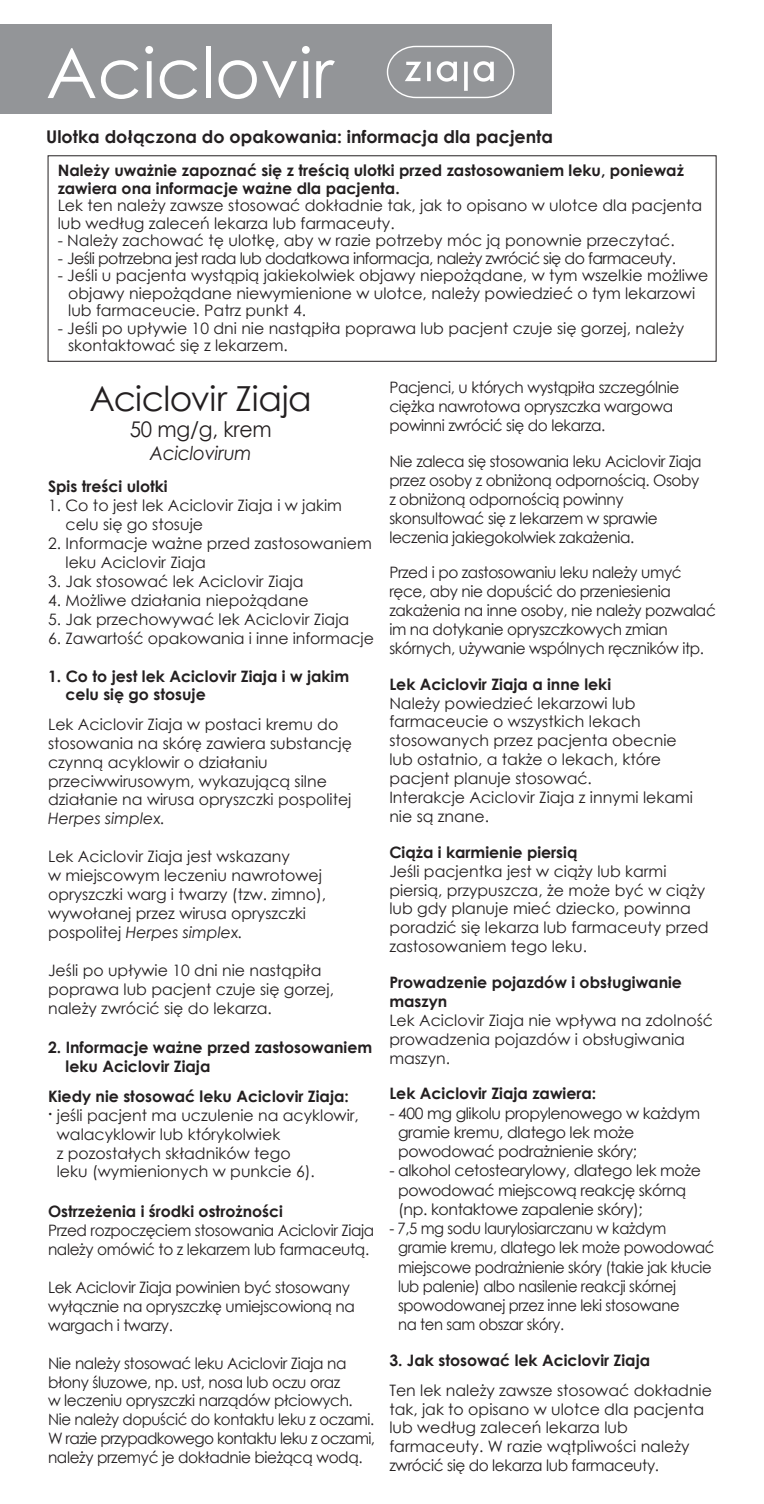
<style>
.page{position:relative;width:764px;height:1504px;background:#fff}
.page>*{position:absolute;margin:0;border:0;box-sizing:border-box;transform-origin:0 0}
.t1{font:69.48px "Century Gothic";color:#fff}
.t2{font:34.48px "Century Gothic";letter-spacing:-.015em;color:#231f20}
.t3{font:21.53px "Century Gothic";letter-spacing:-.01em;color:#231f20;scale:.95 1}
.t4{font:italic 19.25px "Century Gothic";letter-spacing:-.01em;color:#231f20;scale:.95 1}
.t5{font:700 17.5px "Century Gothic";color:#231f20}
.t6{font:15.75px/18.9px "Century Gothic";color:#231f20}
.t7{font:15.75px/18.9px "Century Gothic";letter-spacing:-.025em;color:#231f20}
.t8{font:700 15.75px/18.9px "Century Gothic";color:#231f20}
.t9{font:15.75px/19.2px "Century Gothic";letter-spacing:-.025em;color:#231f20;scale:.94 1}
.t10{font:15.75px "Century Gothic";letter-spacing:-.04em;color:#231f20}
.t11{font:italic 15.75px "Century Gothic";color:#231f20}
.s1{font-style:italic}
</style>
<div class="page">
<div style="left:48px;top:155px;width:669px;height:207px;border:1px solid #231f20"></div>
<div style="left:0;top:25px;width:552px;height:89px;background:#939598"></div>
<svg style="left:387px;top:46px;width:127px;height:52px"></svg>
<h1 class="t1" style="left:46px;top:24px;width:289px">Aciclovir</h1>
<p class="t5" style="left:46px;top:123px;width:508px">Ulotka dołączona do opakowania: informacja dla pacjenta</p>
<p class="t8" style="left:58px;top:161px;width:628px;line-height:17.5px">Należy uważnie zapoznać się z treścią ulotki przed zastosowaniem leku, ponieważ zawiera ona informacje ważne dla pacjenta.</p>
<p class="t6" style="left:58px;top:196px;width:646px;line-height:17.5px">Lek ten należy zawsze stosować dokładnie tak, jak to opisano w ulotce dla pacjenta lub według zaleceń lekarza lub farmaceuty.</p>
<p class="t6" style="left:58px;top:231px;width:619px">- Należy zachować tę ulotkę, aby w razie potrzeby móc ją ponownie przeczytać.</p>
<p class="t10" style="left:58px;top:247px;width:620px">- Jeśli potrzebna jest rada lub dodatkowa informacja, należy zwrócić się do farmaceuty.</p>
<p class="t6" style="left:68px;top:266px;width:642px;line-height:17.5px;text-indent:-11px">- Jeśli u pacjenta wystąpią jakiekolwiek objawy niepożądane, w tym wszelkie możliwe objawy niepożądane niewymienione w ulotce, należy powiedzieć o tym lekarzowi lub farmaceucie. Patrz punkt 4.</p>
<p class="t6" style="left:68px;top:319px;width:618px;line-height:17.5px;text-indent:-11px">- Jeśli po upływie 10 dni nie nastąpiła poprawa lub pacjent czuje się gorzej, należy skontaktować się z lekarzem.</p>
<h2 class="t2" style="left:90px;top:374px;width:224px">Aciclovir Ziaja</h2>
<h3 class="t3" style="left:130px;top:414px;width:151px">50 mg/g, krem</h3>
<p class="t4" style="left:150px;top:439px;width:109px">Aciclovirum</p>
<p class="t8" style="left:48px;top:476px;width:121px">Spis treści ulotki</p>
<p class="t6" style="left:66px;top:496px;width:278px;text-indent:-17px">1. Co to jest lek Aciclovir Ziaja i w jakim celu się go stosuje</p>
<p class="t6" style="left:66px;top:533px;width:308px;text-indent:-17px">2. Informacje ważne przed zastosowaniem leku Aciclovir Ziaja</p>
<p class="t6" style="left:48px;top:571px;width:257px">3. Jak stosować lek Aciclovir Ziaja</p>
<p class="t6" style="left:48px;top:590px;width:262px">4. Możliwe działania niepożądane</p>
<p class="t6" style="left:48px;top:609px;width:303px">5. Jak przechowywać lek Aciclovir Ziaja</p>
<p class="t6" style="left:48px;top:628px;width:327px">6. Zawartość opakowania i inne informacje</p>
<p class="t8" style="left:66px;top:665px;width:285px;text-indent:-17px">1. Co to jest lek Aciclovir Ziaja i w jakim celu się go stosuje</p>
<p class="t6" style="left:48px;top:714px;width:305px">Lek Aciclovir Ziaja w postaci kremu do stosowania na skórę zawiera substancję czynną acyklowir o działaniu przeciwwirusowym, wykazującą silne działanie na wirusa opryszczki pospolitej</p>
<p class="t11" style="left:48px;top:807px;width:119px">Herpes simplex.</p>
<p class="t6" style="left:48px;top:846px;width:280px">Lek Aciclovir Ziaja jest wskazany<br>w miejscowym leczeniu nawrotowej opryszczki warg i twarzy (tzw. zimno), wywołanej przez wirusa opryszczki pospolitej <span class="s1">Herpes simplex.</span></p>
<p class="t6" style="left:48px;top:960px;width:288px">Jeśli po upływie 10 dni nie nastąpiła poprawa lub pacjent czuje się gorzej, należy zwrócić się do lekarza.</p>
<p class="t8" style="left:66px;top:1037px;width:308px;text-indent:-17px">2. Informacje ważne przed zastosowaniem leku Aciclovir Ziaja</p>
<p class="t8" style="left:48px;top:1085px;width:302px">Kiedy nie stosować leku Aciclovir Ziaja:</p>
<p class="t6" style="left:48px;top:1105px;width:312px"><sup>.</sup> jeśli pacjent ma uczulenie na acyklowir,</p>
<p class="t6" style="left:57px;top:1124px;width:225px">walacyklowir lub którykolwiek</p>
<p class="t6" style="left:57px;top:1142px;width:235px">z pozostałych składników tego</p>
<p class="t6" style="left:57px;top:1161px;width:260px">leku (wymienionych w punkcie 6).</p>
<p class="t8" style="left:48px;top:1201px;width:236px">Ostrzeżenia i środki ostrożności</p>
<p class="t7" style="left:48px;top:1220px;width:328px">Przed rozpoczęciem stosowania Aciclovir Ziaja należy omówić to z lekarzem lub farmaceutą.</p>
<p class="t7" style="left:48px;top:1277px;width:308px">Lek Aciclovir Ziaja powinien być stosowany wyłącznie na opryszczkę umiejscowioną na wargach i twarzy.</p>
<p class="t7" style="left:48px;top:1352px;width:328px">Nie należy stosować leku Aciclovir Ziaja na błony śluzowe, np. ust, nosa lub oczu oraz<br>w leczeniu opryszczki narządów płciowych.<br>Nie należy dopuścić do kontaktu leku z oczami.<br>W razie przypadkowego kontaktu leku z oczami, należy przemyć je dokładnie bieżącą wodą.</p>
<p class="t7" style="left:389px;top:378px;width:291px">Pacjenci, u których wystąpiła szczególnie ciężka nawrotowa opryszczka wargowa powinni zwrócić się do lekarza.</p>
<p class="t7" style="left:389px;top:451px;width:314px">Nie zaleca się stosowania leku Aciclovir Ziaja przez osoby z obniżoną odpornością. Osoby z obniżoną odpornością powinny skonsultować się z lekarzem w sprawie leczenia jakiegokolwiek zakażenia.</p>
<p class="t7" style="left:389px;top:562px;width:328px">Przed i po zastosowaniu leku należy umyć ręce, aby nie dopuścić do przeniesienia zakażenia na inne osoby, nie należy pozwalać im na dotykanie opryszczkowych zmian skórnych, używanie wspólnych ręczników itp.</p>
<p class="t8" style="left:389px;top:673px;width:223px">Lek Aciclovir Ziaja a inne leki</p>
<p class="t6" style="left:389px;top:693px;width:305px">Należy powiedzieć lekarzowi lub farmaceucie o wszystkich lekach stosowanych przez pacjenta obecnie lub ostatnio, a także o lekach, które pacjent planuje stosować.<br>Interakcje Aciclovir Ziaja z innymi lekami nie są znane.</p>
<p class="t8" style="left:389px;top:841px;width:190px">Ciąża i karmienie piersią</p>
<p class="t6" style="left:389px;top:861px;width:321px">Jeśli pacjentka jest w ciąży lub karmi piersią, przypuszcza, że może być w ciąży lub gdy planuje mieć dziecko, powinna poradzić się lekarza lub farmaceuty przed zastosowaniem tego leku.</p>
<p class="t8" style="left:389px;top:972px;width:294px">Prowadzenie pojazdów i obsługiwanie maszyn</p>
<p class="t6" style="left:389px;top:1010px;width:325px">Lek Aciclovir Ziaja nie wpływa na zdolność prowadzenia pojazdów i obsługiwania maszyn.</p>
<p class="t8" style="left:389px;top:1083px;width:208px">Lek Aciclovir Ziaja zawiera:</p>
<p class="t7" style="left:398px;top:1102px;width:304px;text-indent:-9px">- 400 mg glikolu propylenowego w każdym gramie kremu, dlatego lek może powodować podrażnienie skóry;</p>
<p class="t7" style="left:398px;top:1160px;width:304px;text-indent:-9px">- alkohol cetostearylowy, dlatego lek może powodować miejscową reakcję skórną (np. kontaktowe zapalenie skóry);</p>
<p class="t9" style="left:398px;top:1218px;width:338px;text-indent:-9px">- 7,5 mg sodu laurylosiarczanu w każdym gramie kremu, dlatego lek może powodować miejscowe podrażnienie skóry (takie jak kłucie lub palenie) albo nasilenie reakcji skórnej spowodowanej przez inne leki stosowane<br>na ten sam obszar skóry.</p>
<p class="t8" style="left:389px;top:1349px;width:262px">3. Jak stosować lek Aciclovir Ziaja</p>
<p class="t6" style="left:389px;top:1379px;width:324px">Ten lek należy zawsze stosować dokładnie tak, jak to opisano w ulotce dla pacjenta lub według zaleceń lekarza lub farmaceuty. W razie wątpliwości należy zwrócić się do lekarza lub farmaceuty.</p>
</div>
